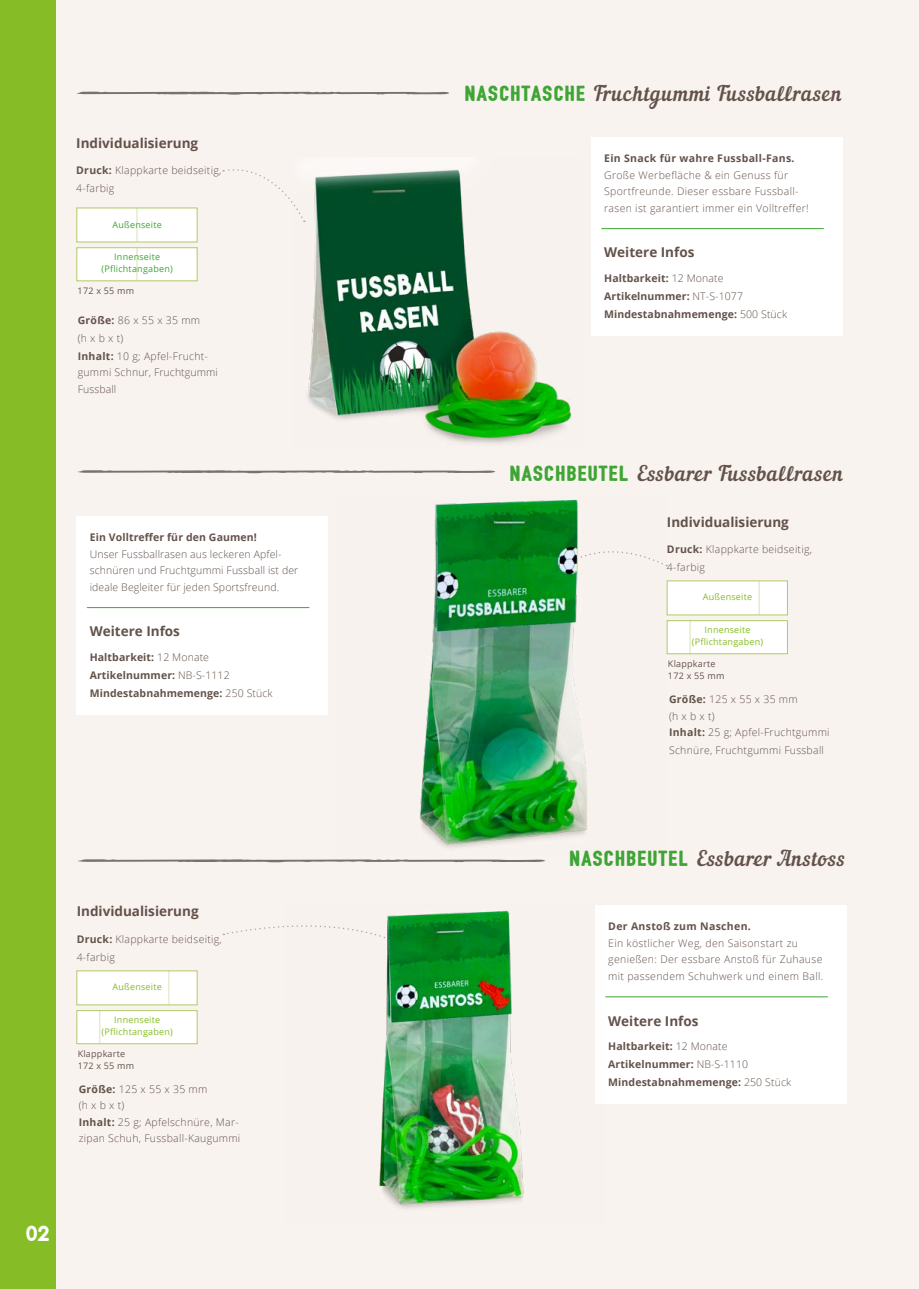
<style>
.page{position:relative;width:919px;height:1289px;background:#fff}
.page>*{position:absolute;margin:0;border:0;box-sizing:border-box;transform-origin:0 0}
.t1{font:21px "Nautilus Pompilius";letter-spacing:.03em;color:#63524a}
.t2{font:21px "Bushcraft one";color:#fff}
.t3{font:700 13.5px "Open Sans";color:#63524a}
.t4{font:300 10.5px/16.5px "Open Sans";letter-spacing:.025em;color:#63524a}
.t5{font:700 10.5px/18px "Open Sans";letter-spacing:.01em;color:#63524a}
.t6{font:700 10.5px "Open Sans";letter-spacing:.03em;color:#63524a}
.t7{font:9px/12px "Open Sans";letter-spacing:.025em;color:#86bc25;text-align:center}
.t8{font:9px/12px "Open Sans";letter-spacing:.025em;color:#63524a}
.t9{font:9px/12px "Open Sans";letter-spacing:.025em;color:#3fa535;text-align:center}
.s1{font-weight:700}
.s2{font-weight:300}
.s3{font-family:"Bushcraft one";color:#3fa535}
</style>
<div class="page">
<div style="left:0;top:0;width:918px;height:1288px;background:#f9f3f0"></div>
<div style="left:0;top:0;width:55px;height:1288px;background:#86bc25"></div>
<div style="left:591px;top:137px;width:251px;height:199px;background:#fff"></div>
<div style="left:77px;top:516px;width:250px;height:198px;background:#fff"></div>
<div style="left:595px;top:905px;width:251px;height:198px;background:#fff"></div>
<hr style="left:601px;top:228px;width:222px;height:1px;background:#3fa535">
<hr style="left:87px;top:607px;width:222px;height:1px;background:#3fa535">
<hr style="left:605px;top:996px;width:222px;height:1px;background:#3fa535">
<svg style="left:223px;top:169px;width:70px;height:34px"></svg>
<svg style="left:223px;top:926px;width:61px;height:9px"></svg>
<svg style="left:77px;top:91px;width:372px;height:4px"></svg>
<svg style="left:78px;top:470px;width:417px;height:3px"></svg>
<svg style="left:78px;top:859px;width:467px;height:3px"></svg>
<div style="left:77px;top:247px;width:120px;height:34px;background:#fff;border:1px solid #b2c966"></div>
<hr style="left:137px;top:248px;width:1px;height:33px;background:#b2c966">
<div style="left:77px;top:208px;width:120px;height:34px;background:#fff"></div>
<hr style="left:137px;top:208px;width:1px;height:34px;background:#b2c966">
<img style="left:293px;top:169px;width:278px;height:275px">
<img style="left:287px;top:910px;width:318px;height:299px">
<img style="left:420px;top:499px;width:246px;height:350px">
<div style="left:666px;top:620px;width:121px;height:34px;background:#fff;border:1px solid #b2c966"></div>
<hr style="left:689px;top:620px;width:1px;height:33px;background:#b2c966">
<div style="left:666px;top:580px;width:121px;height:35px;background:#fff;border:1px solid #b2c966"></div>
<hr style="left:758px;top:581px;width:1px;height:33px;background:#b2c966">
<div style="left:77px;top:1010px;width:120px;height:33px;background:#fff;border:1px solid #b2c966"></div>
<hr style="left:99px;top:1010px;width:1px;height:33px;background:#b2c966">
<div style="left:77px;top:970px;width:120px;height:35px;background:#fff;border:1px solid #b2c966"></div>
<hr style="left:169px;top:970px;width:1px;height:34px;background:#b2c966">
<p class="t3" style="left:76px;top:133px;width:123px">Individualisierung</p>
<p class="t4" style="left:76px;top:161px;width:147px;line-height:18px"><span class="s1">Druck:</span> Klappkarte beidseitig,<br>4-farbig</p>
<p class="t9" style="left:112px;top:218px;width:51px">Außenseite</p>
<p class="t9" style="left:101px;top:250px;width:73px">Innenseite (Pflichtangaben)</p>
<p class="t8" style="left:78px;top:285px;width:58px">172 x 55 mm</p>
<p class="t4" style="left:78px;top:310px;width:132px;line-height:18px"><span class="s1">Größe:</span> 86 x 55 x 35 mm (h x b x t)<br><span class="s1">Inhalt:</span> 10 g; Apfel-Frucht-</p>
<p class="t4" style="left:78px;top:364px;width:142px">gummi Schnur, Fruchtgummi<br>Fussball</p>
<p class="t5" style="left:90px;top:528px;width:169px">Ein Volltreffer für den Gaumen!</p>
<p class="t4" style="left:90px;top:545px;width:210px">Unser Fussballrasen aus leckeren Apfel&shy;schnüren und Fruchtgummi Fussball ist der ideale Begleiter für jeden Sportsfreund.</p>
<p class="t3" style="left:90px;top:622px;width:92px">Weitere Infos</p>
<p class="t5" style="left:90px;top:647px;width:184px">Haltbarkeit: <span class="s2">12 Monate<br></span>Artikelnummer: <span class="s2">NB-S-1112<br></span>Mindestabnahmemenge: <span class="s2">250 Stück</span></p>
<p class="t3" style="left:77px;top:902px;width:123px">Individualisierung</p>
<p class="t4" style="left:77px;top:929px;width:147px;line-height:18px"><span class="s1">Druck:</span> Klappkarte beidseitig,<br>4-farbig</p>
<p class="t7" style="left:113px;top:980px;width:51px">Außenseite</p>
<p class="t7" style="left:102px;top:1013px;width:73px">Innenseite (Pflichtangaben)</p>
<p class="t8" style="left:78px;top:1047px;width:58px">Klappkarte<br>172 x 55 mm</p>
<p class="t4" style="left:79px;top:1080px;width:163px"><span class="s1">Größe:</span> 125 x 55 x 35 mm<br>(h x b x t)<br><span class="s1">Inhalt:</span> 25 g; Apfelschnüre, Mar&shy;zipan Schuh, Fussball-Kaugummi</p>
<h1 class="t2" style="left:26px;top:1224px;width:25px">02</h1>
<h1 class="t1" style="left:465px;top:81px;width:378px"><span class="s3">NASCHTASCHE</span> Fruchtgummi Fussballrasen</h1>
<p class="t6" style="left:604px;top:151px;width:192px">Ein Snack für wahre Fussball-Fans.</p>
<p class="t4" style="left:604px;top:166px;width:206px">Große Werbefläche &amp; ein Genuss für<br>Sportfreunde. Dieser essbare Fussball&shy;rasen ist garantiert immer ein Volltreffer!</p>
<p class="t3" style="left:604px;top:243px;width:92px">Weitere Infos</p>
<p class="t5" style="left:604px;top:269px;width:184px">Haltbarkeit: <span class="s2">12 Monate<br></span>Artikelnummer: <span class="s2">NT-S-1077<br></span>Mindestabnahmemenge: <span class="s2">500 Stück</span></p>
<h1 class="t1" style="left:510px;top:460px;width:335px"><span class="s3">NASCHBEUTEL</span> Essbarer Fussballrasen</h1>
<p class="t3" style="left:667px;top:512px;width:123px">Individualisierung</p>
<p class="t4" style="left:667px;top:539px;width:147px;line-height:18px"><span class="s1">Druck:</span> Klappkarte beidseitig,<br>4-farbig</p>
<p class="t7" style="left:702px;top:591px;width:51px">Außenseite</p>
<p class="t7" style="left:691px;top:623px;width:73px">Innenseite (Pflichtangaben)</p>
<p class="t8" style="left:668px;top:657px;width:58px">Klappkarte<br>172 x 55 mm</p>
<p class="t4" style="left:669px;top:690px;width:162px"><span class="s1">Größe:</span> 125 x 55 x 35 mm<br>(h x b x t)<br><span class="s1">Inhalt:</span> 25 g; Apfel-Fruchtgummi</p>
<p class="t4" style="left:669px;top:741px;width:156px">Schnüre, Fruchtgummi Fussball</p>
<h1 class="t1" style="left:570px;top:845px;width:277px"><span class="s3">NASCHBEUTEL</span> Essbarer Anstoss</h1>
<p class="t6" style="left:608px;top:919px;width:144px">Der Anstoß zum Naschen.</p>
<p class="t4" style="left:608px;top:934px;width:216px">Ein köstlicher Weg, den Saisonstart zu genießen: Der essbare Anstoß für Zuhause mit passendem Schuhwerk und einem Ball.</p>
<p class="t3" style="left:608px;top:1011px;width:92px">Weitere Infos</p>
<p class="t5" style="left:608px;top:1036px;width:184px">Haltbarkeit: <span class="s2">12 Monate<br></span>Artikelnummer: <span class="s2">NB-S-1110<br></span>Mindestabnahmemenge: <span class="s2">250 Stück</span></p>
</div>
